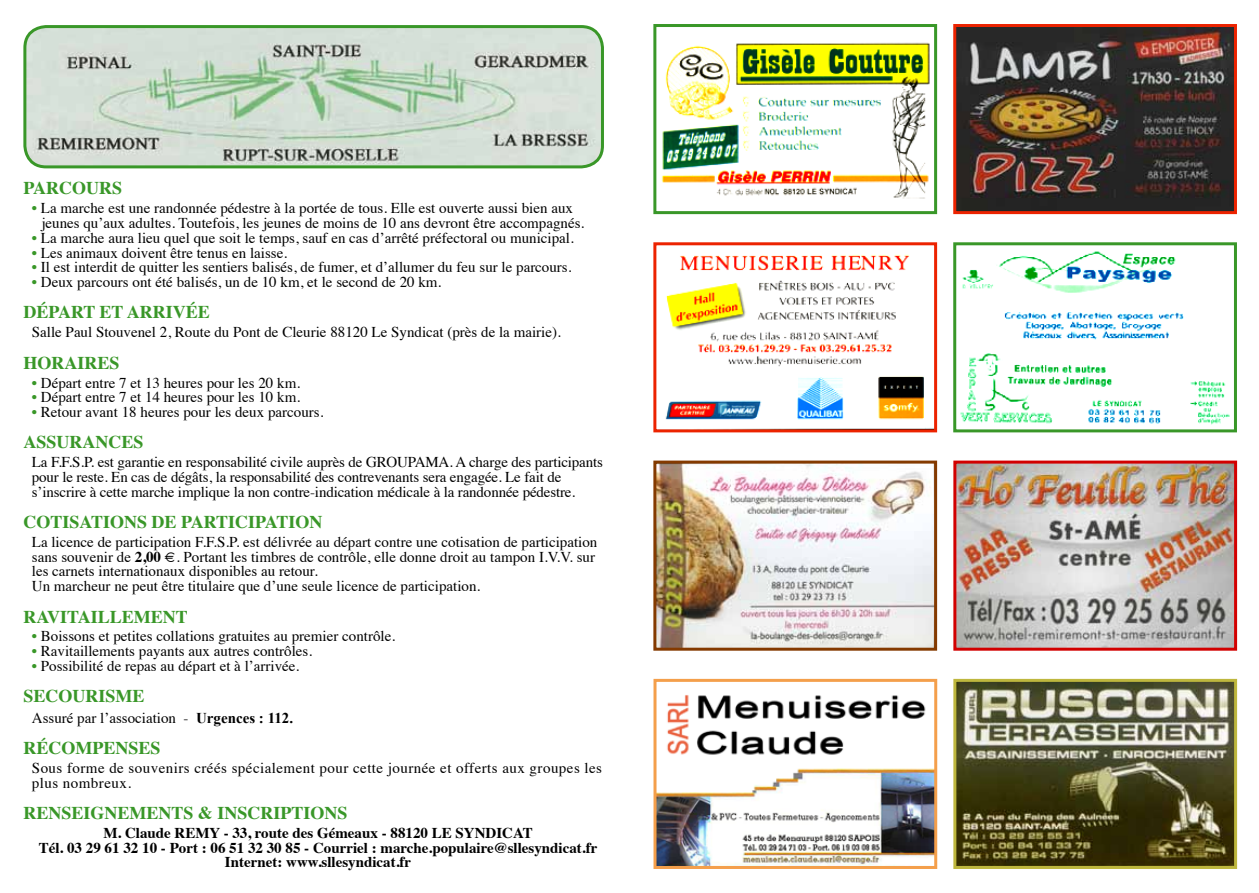
<style>
.page{position:relative;width:1259px;height:893px;background:#fff}
.page>*{position:absolute;margin:0;border:0;box-sizing:border-box;transform-origin:0 0}
.t1{font:700 18px "Times";color:#399728}
.t2{font:15px/14.7px "Times";color:#000}
.t3{font:700 15px/14.7px "Times";color:#000;text-align:center}
.t4{font:15px/14.7px "Times";letter-spacing:.03em;color:#000}
.s1{color:#399728}
.s2{font-weight:700}
.s3{font-family:"Times New Roman";font-weight:700}
</style>
<div class="page">
<img style="left:661px;top:42px;width:269px;height:157px">
<div style="left:653px;top:24px;width:284px;height:190px;border:3px solid #399728"></div>
<img style="left:665px;top:254px;width:259px;height:166px">
<div style="left:653px;top:242px;width:284px;height:190px;border:3px solid #ec2300"></div>
<img style="left:657px;top:695px;width:276px;height:170px">
<div style="left:653px;top:679px;width:284px;height:190px;border:3px solid #f49f4b"></div>
<img style="left:957px;top:28px;width:276px;height:182px">
<div style="left:953px;top:24px;width:284px;height:190px;border:3px solid #ec2300"></div>
<img style="left:960px;top:251px;width:270px;height:174px">
<div style="left:953px;top:242px;width:284px;height:190px;border:3px solid #399728"></div>
<img style="left:957px;top:465px;width:276px;height:182px">
<div style="left:953px;top:461px;width:284px;height:190px;border:3px solid #d20000"></div>
<img style="left:957px;top:683px;width:276px;height:182px">
<div style="left:953px;top:679px;width:284px;height:190px;border:3px solid #beb73e"></div>
<img style="left:27px;top:28px;width:575px;height:139px">
<div style="left:23px;top:25px;width:581px;height:143px;border:3px solid #399728;border-radius:21px"></div>
<img style="left:657px;top:465px;width:276px;height:182px">
<div style="left:653px;top:461px;width:284px;height:190px;border:3px solid #843a00"></div>
<p class="t1" style="left:23px;top:171px;width:100px">PARCOURS</p>
<p class="t2" style="left:41px;top:200px;width:544px;text-indent:-9px"><span class="s1">•</span> La marche est une randonnée pédestre à la portée de tous. Elle est ouverte aussi bien aux jeunes qu’aux adultes. Toutefois, les jeunes de moins de 10 ans devront être accompagnés.</p>
<p class="t2" style="left:32px;top:229px;width:543px"><span class="s1">•</span> La marche aura lieu quel que soit le temps, sauf en cas d’arrêté préfectoral ou municipal.</p>
<p class="t2" style="left:32px;top:244px;width:257px"><span class="s1">•</span> Les animaux doivent être tenus en laisse.</p>
<p class="t2" style="left:32px;top:259px;width:541px"><span class="s1">•</span> Il est interdit de quitter les sentiers balisés, de fumer, et d’allumer du feu sur le parcours.</p>
<p class="t2" style="left:32px;top:273px;width:411px"><span class="s1">•</span> Deux parcours ont été balisés, un de 10 km, et le second de 20 km.</p>
<p class="t1" style="left:23px;top:295px;width:188px">DÉPART ET ARRIVÉE</p>
<p class="t2" style="left:32px;top:324px;width:530px">Salle Paul Stouvenel 2, Route du Pont de Cleurie 88120 Le Syndicat (près de la mairie).</p>
<p class="t1" style="left:23px;top:345px;width:98px">HORAIRES</p>
<p class="t2" style="left:32px;top:374px;width:270px"><span class="s1">•</span> Départ entre 7 et 13 heures pour les 20 km.</p>
<p class="t2" style="left:32px;top:389px;width:270px"><span class="s1">•</span> Départ entre 7 et 14 heures pour les 10 km.</p>
<p class="t2" style="left:32px;top:403px;width:293px"><span class="s1">•</span> Retour avant 18 heures pour les deux parcours.</p>
<p class="t1" style="left:23px;top:425px;width:122px">ASSURANCES</p>
<p class="t2" style="left:32px;top:454px;width:572px">La F.F.S.P. est garantie en responsabilité civile auprès de GROUPAMA. A charge des participants pour le reste. En cas de dégâts, la responsabilité des contrevenants sera engagée. Le fait de s’inscrire à cette marche implique la non contre-indication médicale à la randonnée pédestre.</p>
<p class="t1" style="left:23px;top:505px;width:301px">COTISATIONS DE PARTICIPATION</p>
<p class="t2" style="left:32px;top:533px;width:567px">La licence de participation F.F.S.P. est délivrée au départ contre une cotisation de participation sans souvenir de <span class="s2">2,00 €</span>. Portant les timbres de contrôle, elle donne droit au tampon I.V.V. sur les carnets internationaux disponibles au retour.<br>Un marcheur ne peut être titulaire que d’une seule licence de participation.</p>
<p class="t1" style="left:23px;top:599px;width:166px">RAVITAILLEMENT</p>
<p class="t2" style="left:32px;top:628px;width:365px"><span class="s1">•</span> Boissons et petites collations gratuites au premier contrôle.</p>
<p class="t2" style="left:32px;top:642px;width:282px"><span class="s1">•</span> Ravitaillements payants aux autres contrôles.</p>
<p class="t2" style="left:32px;top:657px;width:269px"><span class="s1">•</span> Possibilité de repas au départ et à l’arrivée.</p>
<p class="t1" style="left:23px;top:679px;width:123px">SECOURISME</p>
<p class="t2" style="left:32px;top:709px;width:263px">Assuré par l’association - <span class="s3">Urgences : 112.</span></p>
<p class="t1" style="left:23px;top:731px;width:139px">RÉCOMPENSES</p>
<p class="t4" style="left:32px;top:759px;width:572px">Sous forme de souvenirs créés spécialement pour cette journée et offerts aux groupes les plus nombreux.</p>
<p class="t1" style="left:23px;top:796px;width:326px">RENSEIGNEMENTS &amp; INSCRIPTIONS</p>
<p class="t3" style="left:39px;top:824px;width:560px">M. Claude REMY - 33, route des Gémeaux - 88120 LE SYNDICAT<br>Tél. 03 29 61 32 10 - Port : 06 51 32 30 85 - Courriel : marche.populaire@sllesyndicat.fr<br>Internet: www.sllesyndicat.fr</p>
</div>
